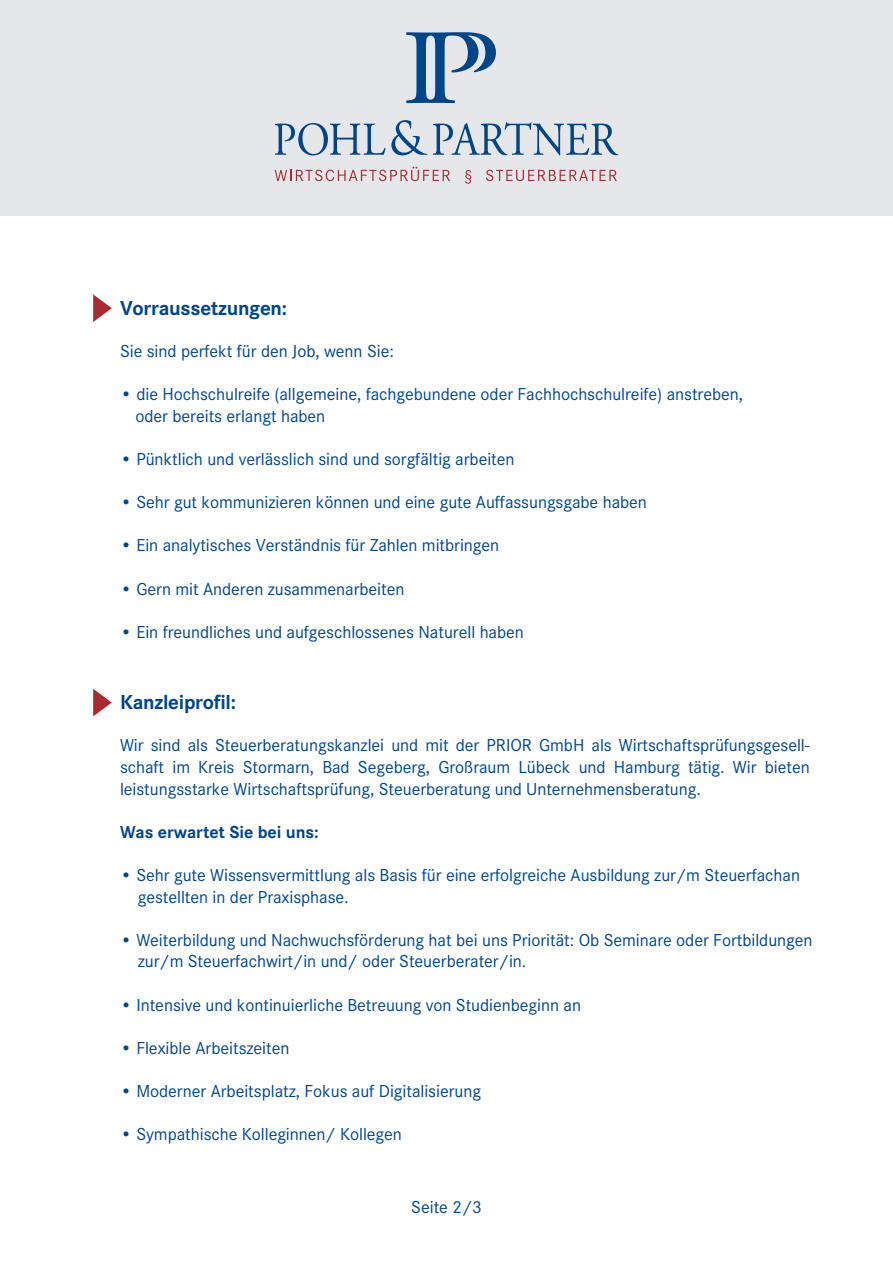
<style>
.page{position:relative;width:893px;height:1263px;background:#fff}
.page>*{position:absolute;margin:0;border:0;box-sizing:border-box;transform-origin:0 0}
.t1{font:700 21px "Corporate S";letter-spacing:-.015em;color:#004588}
.t2{font:18px/21.6px "Corporate S";letter-spacing:-.005em;color:#004588}
.t3{font:700 18px "Corporate S";letter-spacing:-.005em;color:#004588}
</style>
<div class="page">
<div style="left:0;top:0;width:893px;height:216px;background:#e6e7eb"></div>
<svg style="left:275px;top:123px;width:110px;height:32px"></svg>
<svg style="left:433px;top:122px;width:185px;height:33px"></svg>
<svg style="left:275px;top:167px;width:175px;height:14px"></svg>
<svg style="left:465px;top:170px;width:6px;height:14px"></svg>
<svg style="left:486px;top:170px;width:131px;height:11px"></svg>
<svg style="left:406px;top:32px;width:90px;height:71px"></svg>
<svg style="left:391px;top:120px;width:36px;height:35px"></svg>
<svg style="left:93px;top:294px;width:19px;height:28px"></svg>
<svg style="left:93px;top:689px;width:19px;height:27px"></svg>
<p class="t1" style="left:120px;top:294px;width:169px">Vorraussetzungen:</p>
<p class="t2" style="left:120px;top:340px;width:275px">Sie sind perfekt für den Job, wenn Sie:</p>
<p class="t2" style="left:136px;top:383px;width:609px;text-indent:-16px">• die Hochschulreife (allgemeine, fachgebundene oder Fachhochschulreife) anstreben, oder bereits erlangt haben</p>
<p class="t2" style="left:120px;top:448px;width:396px">• Pünktlich und verlässlich sind und sorgfältig arbeiten</p>
<p class="t2" style="left:120px;top:491px;width:528px">• Sehr gut kommunizieren können und eine gute Auffassungsgabe haben</p>
<p class="t2" style="left:120px;top:534px;width:381px">• Ein analytisches Verständnis für Zahlen mitbringen</p>
<p class="t2" style="left:120px;top:577px;width:286px">• Gern mit Anderen zusammenarbeiten</p>
<p class="t2" style="left:120px;top:620px;width:405px">• Ein freundliches und aufgeschlossenes Naturell haben</p>
<p class="t1" style="left:120px;top:688px;width:118px">Kanzleiprofil:</p>
<p class="t2" style="left:120px;top:734px;width:691px;text-align:justify">Wir sind als Steuerberatungskanzlei und mit der PRIOR GmbH als Wirtschaftsprüfungsgesell&shy;schaft im Kreis Stormarn, Bad Segeberg, Großraum Lübeck und Hamburg tätig. Wir bieten leistungsstarke Wirtschaftsprüfung, Steuerberatung und Unternehmensberatung.</p>
<p class="t3" style="left:120px;top:819px;width:200px">Was erwartet Sie bei uns:</p>
<p class="t2" style="left:138px;top:864px;width:664px;text-indent:-18px">• Sehr gute Wissensvermittlung als Basis für eine erfolgreiche Ausbildung zur/m Steuerfachan gestellten in der Praxisphase.</p>
<p class="t2" style="left:138px;top:928px;width:676px;text-indent:-18px">• Weiterbildung und Nachwuchsförderung hat bei uns Priorität: Ob Seminare oder Fortbildungen zur/m Steuerfachwirt/in und/ oder Steuerberater/in.</p>
<p class="t2" style="left:120px;top:993px;width:463px">• Intensive und kontinuierliche Betreuung von Studienbeginn an</p>
<p class="t2" style="left:120px;top:1036px;width:171px">• Flexible Arbeitszeiten</p>
<p class="t2" style="left:120px;top:1080px;width:363px">• Moderner Arbeitsplatz, Fokus auf Digitalisierung</p>
<p class="t2" style="left:120px;top:1123px;width:283px">• Sympathische Kolleginnen/ Kollegen</p>
<p class="t2" style="left:411px;top:1195px;width:72px">Seite 2/3</p>
</div>
